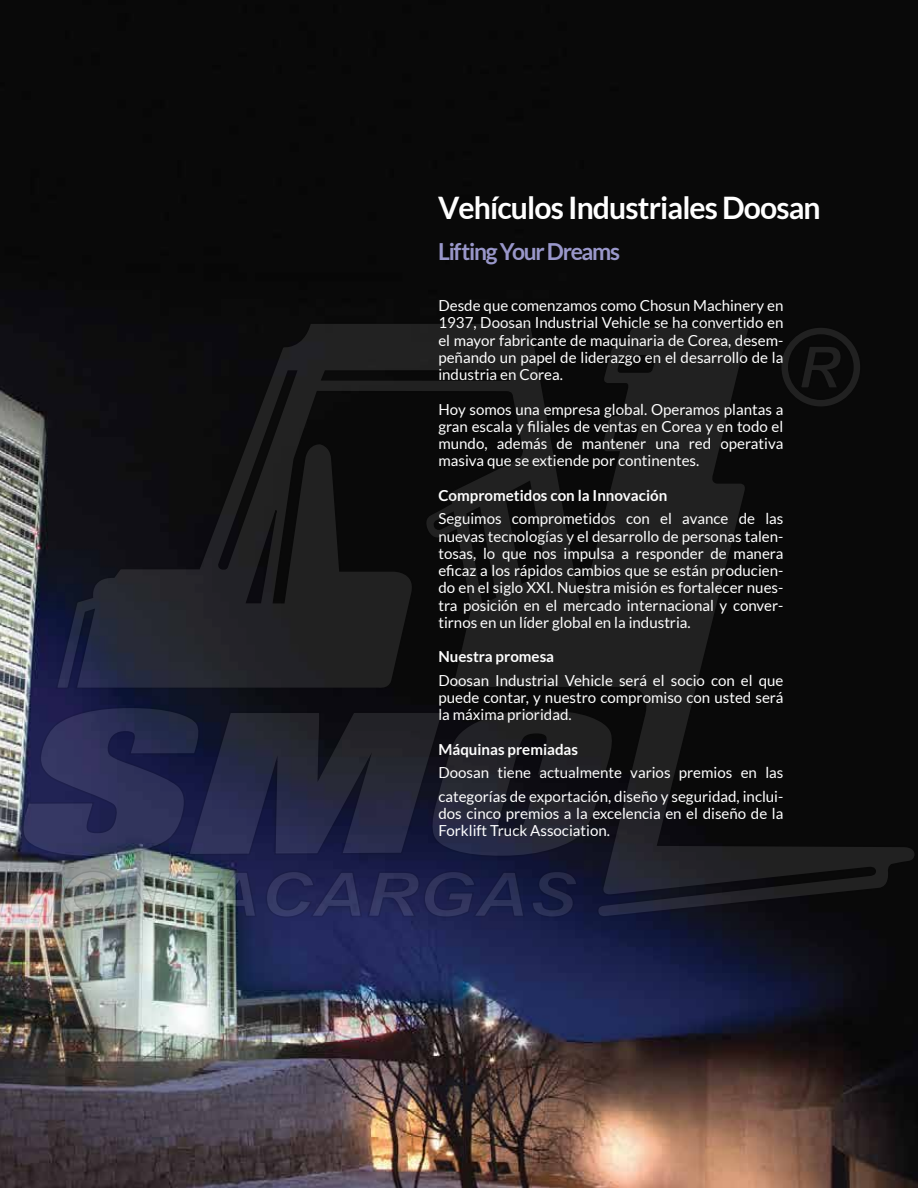
<style>
.page{position:relative;width:918px;height:1188px;background:#fff}
.page>*{position:absolute;margin:0;border:0;box-sizing:border-box;transform-origin:0 0}
.t1{font:700 31.05px "Lato";letter-spacing:-.03em;color:#fff}
.t2{font:700 23.4px "Lato";letter-spacing:-.06em;color:#9997ca}
.t3{font:15.15px/17.2px "Lato";color:#fff;text-align:justify}
.t4{font:700 15.15px "Lato";color:#fff}
</style>
<div class="page">
<img style="left:0;top:0;width:918px;height:1188px">
<svg style="left:55px;top:322px;width:861px;height:596px;background:#131416"></svg>
<img style="left:0;top:868px;width:258px;height:50px">
<svg style="left:265px;top:870px;width:314px;height:48px;background:#212651"></svg>
<svg style="left:20px;top:706px;width:596px;height:152px;background:#22243c"></svg>
<svg style="left:779px;top:326px;width:83px;height:83px;background:#101010"></svg>
<h1 class="t1" style="left:438px;top:190px;width:384px">Vehículos Industriales Doosan</h1>
<h2 class="t2" style="left:438px;top:238px;width:184px">Lifting Your Dreams</h2>
<p class="t3" style="left:438px;top:297px;width:347px">Desde que comenzamos como Chosun Machinery en 1937, Doosan Industrial Vehicle se ha convertido en el mayor fabricante de maquinaria de Corea, desem&shy;peñando un papel de liderazgo en el desarrollo de la industria en Corea.</p>
<p class="t3" style="left:438px;top:400px;width:347px">Hoy somos una empresa global. Operamos plantas a gran escala y filiales de ventas en Corea y en todo el mundo, además de mantener una red operativa masiva que se extiende por continentes.</p>
<p class="t4" style="left:438px;top:487px;width:230px">Comprometidos con la Innovación</p>
<p class="t3" style="left:438px;top:510px;width:347px">Seguimos comprometidos con el avance de las nuevas tecnologías y el desarrollo de personas talen&shy;tosas, lo que nos impulsa a responder de manera eficaz a los rápidos cambios que se están producien&shy;do en el siglo XXI. Nuestra misión es fortalecer nues&shy;tra posición en el mercado internacional y conver&shy;tirnos en un líder global en la industria.</p>
<p class="t4" style="left:438px;top:648px;width:117px">Nuestra promesa</p>
<p class="t3" style="left:438px;top:672px;width:347px">Doosan Industrial Vehicle será el socio con el que puede contar, y nuestro compromiso con usted será la máxima prioridad.</p>
<p class="t4" style="left:438px;top:741px;width:141px">Máquinas premiadas</p>
<p class="t3" style="left:438px;top:761px;width:347px;line-height:23.5px">Doosan tiene actualmente varios premios en las categorías de exportación, diseño y seguridad, inclui-</p>
<p class="t3" style="left:438px;top:805px;width:347px">dos cinco premios a la excelencia en el diseño de la<br>Forklift Truck Association.</p>
</div>
